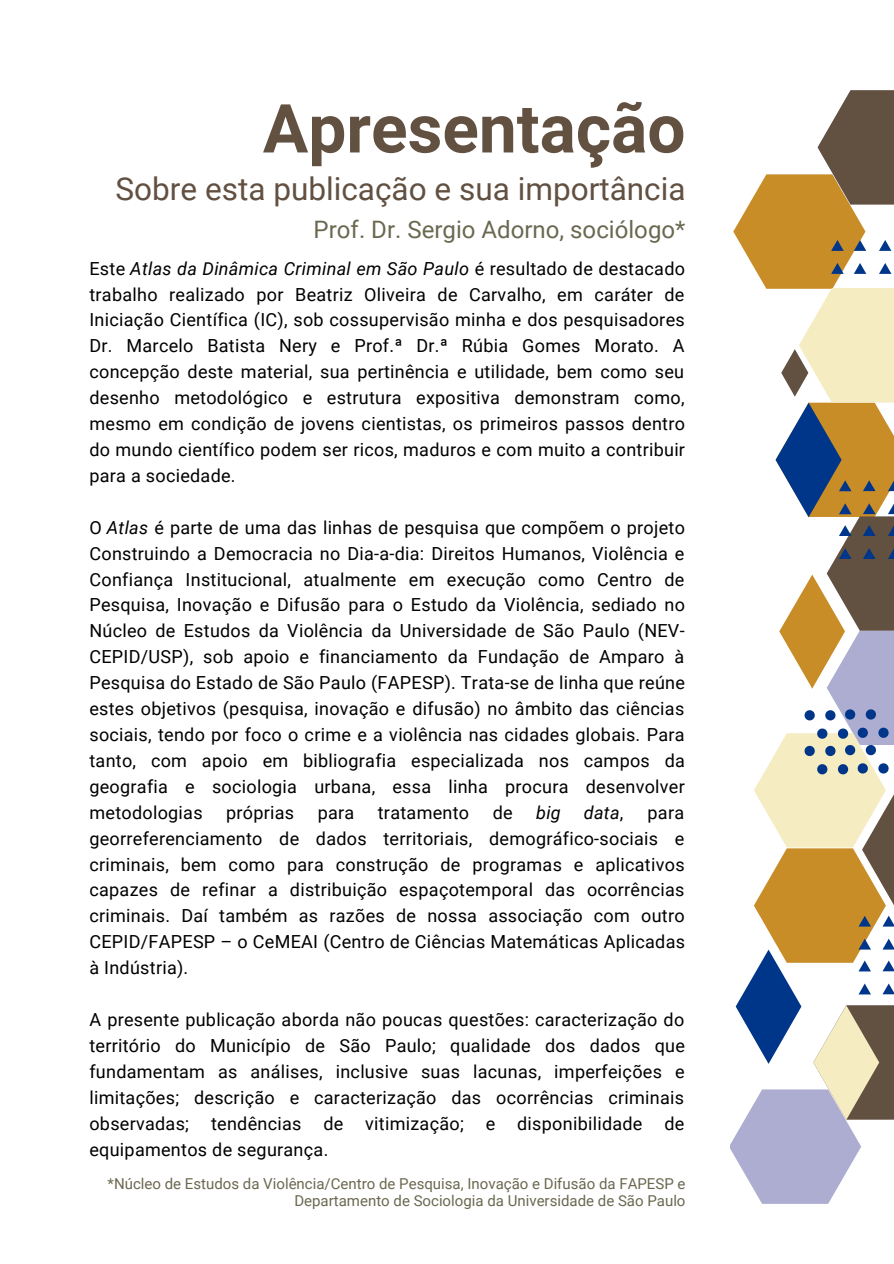
<style>
.page{position:relative;width:894px;height:1264px;background:#fff}
.page>*{position:absolute;margin:0;border:0;box-sizing:border-box;transform-origin:0 0}
.t1{font:700 67.5px "Roboto";color:#625041}
.t2{font:31.5px "Roboto";color:#625041}
.t3{font:24px "Roboto";color:#6b6850}
.t4{font:18px/26px "Roboto";letter-spacing:.015em;color:#000;text-align:justify}
.t5{font:italic 18px "Roboto";letter-spacing:.015em;color:#000}
.t6{font:15px/17px "Roboto";color:#6b6850;text-align:right}
.s1{font-style:italic}
.s2{font-style:normal}
</style>
<div class="page">
<svg style="left:730px;top:90px;width:163px;height:1113px"></svg>
<h1 class="t1" style="left:263px;top:90px;width:424px">Apresentação</h1>
<h2 class="t2" style="left:115px;top:171px;width:571px">Sobre esta publicação e sua importância</h2>
<h3 class="t3" style="left:313px;top:216px;width:373px">Prof. Dr. Sergio Adorno, sociólogo*</h3>
<p class="t4" style="left:89px;top:255px;width:597px">Este <span class="s1">Atlas da Dinâmica Criminal em São Paulo</span> é resultado de destacado trabalho realizado por Beatriz Oliveira de Carvalho, em caráter de Iniciação Científica (IC), sob cossupervisão minha e dos pesquisadores Dr. Marcelo Batista Nery e Prof.ª Dr.ª Rúbia Gomes Morato. A concepção deste material, sua pertinência e utilidade, bem como seu desenho metodológico e estrutura expositiva demonstram como, mesmo em condição de jovens cientistas, os primeiros passos dentro do mundo científico podem ser ricos, maduros e com muito a contribuir para a sociedade.</p>
<p class="t4" style="left:89px;top:514px;width:597px">O <span class="s1">Atlas</span> é parte de uma das linhas de pesquisa que compõem o projeto Construindo a Democracia no Dia-a-dia: Direitos Humanos, Violência e Confiança Institucional, atualmente em execução como Centro de Pesquisa, Inovação e Difusão para o Estudo da Violência, sediado no Núcleo de Estudos da Violência da Universidade de São Paulo (NEV-CEPID/USP), sob apoio e financiamento da Fundação de Amparo à Pesquisa do Estado de São Paulo (FAPESP). Trata-se de linha que reúne estes objetivos (pesquisa, inovação e difusão) no âmbito das ciências sociais, tendo por foco o crime e a violência nas cidades globais. Para tanto, com apoio em bibliografia especializada nos campos da geografia e sociologia urbana, essa linha procura desenvolver metodologias</p>
<p class="t4" style="left:226px;top:799px;width:70px">próprias</p>
<p class="t4" style="left:317px;top:799px;width:38px">para</p>
<p class="t4" style="left:378px;top:799px;width:93px">tratamento</p>
<p class="t4" style="left:492px;top:799px;width:21px">de</p>
<p class="t5" style="left:536px;top:802px;width:26px">big</p>
<p class="t5" style="left:583px;top:802px;width:41px">data<span class="s2">,</span></p>
<p class="t4" style="left:89px;top:799px;width:597px;text-indent:558px">para georreferenciamento de dados territoriais, demográfico-sociais e criminais, bem como para construção de programas e aplicativos capazes de refinar a distribuição espaçotemporal das ocorrências criminais. Daí também as razões de nossa associação com outro CEPID/FAPESP – o CeMEAI (Centro de Ciências Matemáticas Aplicadas à Indústria).</p>
<p class="t4" style="left:89px;top:1006px;width:597px">A presente publicação aborda não poucas questões: caracterização do território do Município de São Paulo; qualidade dos dados que fundamentam as análises, inclusive suas lacunas, imperfeições e limitações; descrição e caracterização das ocorrências criminais observadas; tendências de vitimização; e disponibilidade de equipamentos de segurança.</p>
<p class="t6" style="left:108px;top:1174px;width:579px">*Núcleo de Estudos da Violência/Centro de Pesquisa, Inovação e Difusão da FAPESP e<br>Departamento de Sociologia da Universidade de São Paulo</p>
</div>
